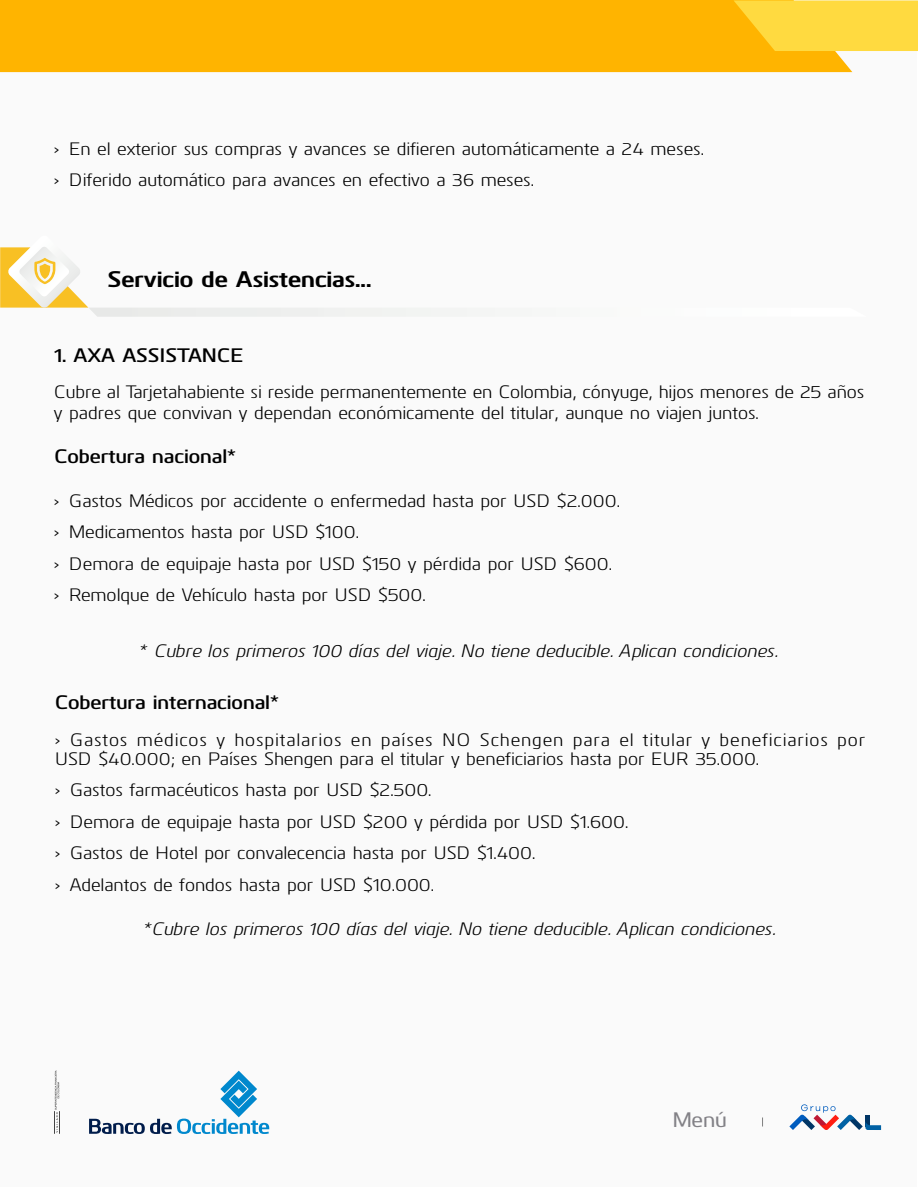
<style>
.page{position:relative;width:918px;height:1188px;background:#fff}
.page>*{position:absolute;margin:0;border:0;box-sizing:border-box;transform-origin:0 0}
.t1{font:700 22.5px "Kuro";color:#000}
.t2{font:500 21px "Kuro";color:#828186}
.t3{font:600 19.5px "Kuro";color:#000}
.t4{font:18px/31.5px "Kuro";color:#000}
.t5{font:18px/19.5px "Kuro";letter-spacing:.05em;color:#000}
.t6{font:italic 18px "Kuro";color:#000}
</style>
<div class="page">
<div style="left:1px;top:1px;width:916px;height:1186px;background:#fafafa"></div>
<svg style="left:89px;top:1071px;width:180px;height:63px"></svg>
<svg style="left:54px;top:1070px;width:6px;height:64px"></svg>
<svg style="left:789px;top:1104px;width:92px;height:26px"></svg>
<div style="left:0;top:0;width:852px;height:72px;background:#ffb400"></div>
<svg style="left:734px;top:0;width:184px;height:51px;background:#fed539"></svg>
<svg style="left:0;top:247px;width:324px;height:70px"></svg>
<p class="t4" style="left:54px;top:131px;width:652px">› En el exterior sus compras y avances se difieren automáticamente a 24 meses. › Diferido automático para avances en efectivo a 36 meses.</p>
<p class="t1" style="left:108px;top:262px;width:265px">Servicio de Asistencias...</p>
<p class="t3" style="left:54px;top:341px;width:191px">1. AXA ASSISTANCE</p>
<p class="t4" style="left:54px;top:380px;width:812px;line-height:21.6px">Cubre al Tarjetahabiente si reside permanentemente en Colombia, cónyuge, hijos menores de 25 años y padres que convivan y dependan económicamente del titular, aunque no viajen juntos.</p>
<p class="t3" style="left:54px;top:442px;width:184px">Cobertura nacional*</p>
<p class="t4" style="left:54px;top:484px;width:567px">› Gastos Médicos por accidente o enfermedad hasta por USD $2.000. › Medicamentos hasta por USD $100.<br>› Demora de equipaje hasta por USD $150 y pérdida por USD $600. › Remolque de Vehículo hasta por USD $500.</p>
<p class="t6" style="left:140px;top:637px;width:640px">* Cubre los primeros 100 días del viaje. No tiene deducible. Aplican condiciones.</p>
<p class="t3" style="left:55px;top:688px;width:226px">Cobertura internacional*</p>
<p class="t5" style="left:55px;top:728px;width:812px">› Gastos médicos y hospitalarios en países NO Schengen para el titular y beneficiarios por<br>USD $40.000; en Países Shengen para el titular y beneficiarios hasta por EUR 35.000.</p>
<p class="t4" style="left:55px;top:773px;width:575px">› Gastos farmacéuticos hasta por USD $2.500.<br>› Demora de equipaje hasta por USD $200 y pérdida por USD $1.600. › Gastos de Hotel por convalecencia hasta por USD $1.400.<br>› Adelantos de fondos hasta por USD $10.000.</p>
<p class="t6" style="left:144px;top:915px;width:633px">*Cubre los primeros 100 días del viaje. No tiene deducible. Aplican condiciones.</p>
<p class="t2" style="left:672px;top:1105px;width:56px">Menú</p>
</div>
